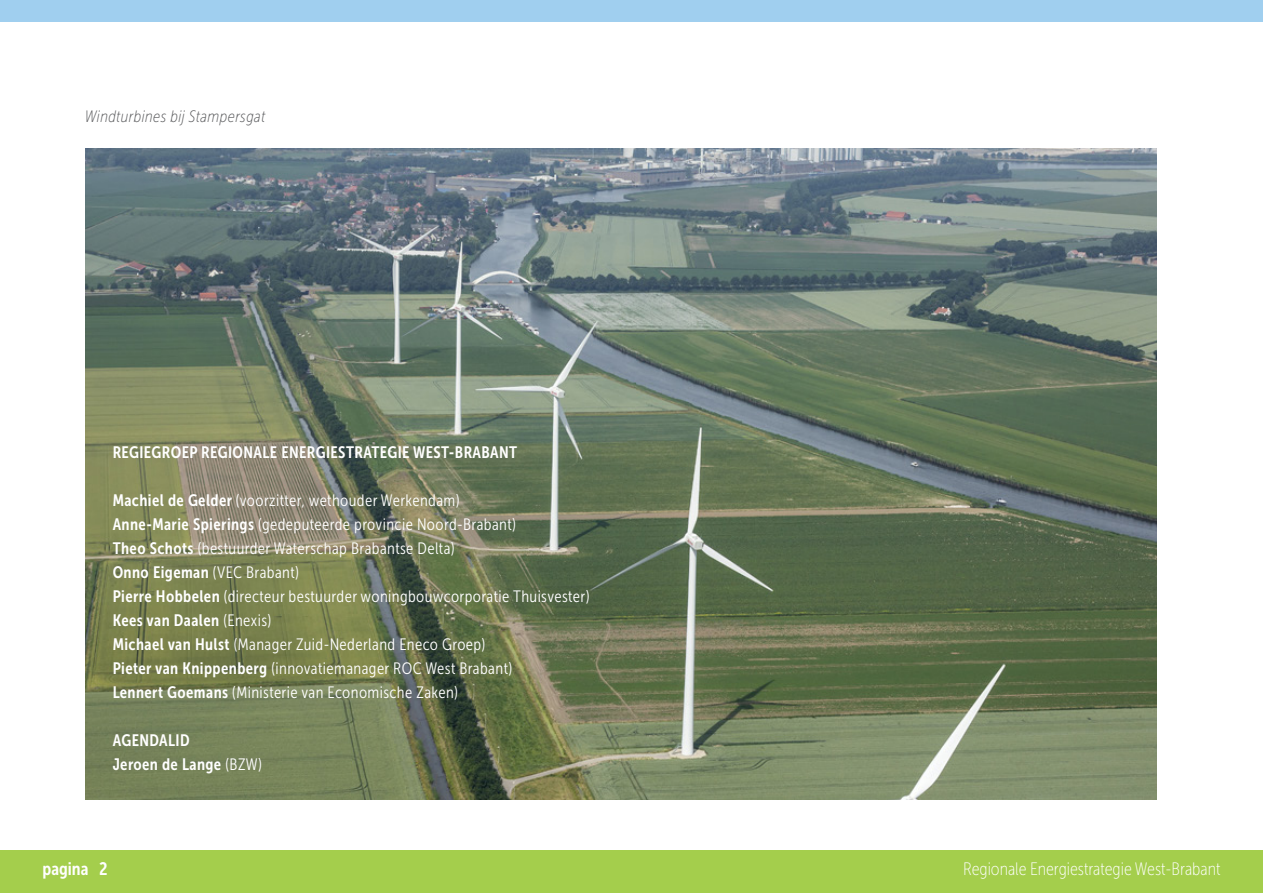
<style>
.page{position:relative;width:1263px;height:893px;background:#fff}
.page>*{position:absolute;margin:0;border:0;box-sizing:border-box;transform-origin:0 0}
.t1{font:18px "Museo Sans Cond 100";color:#fff}
.t2{font:18px "Museo Sans Cond 700";color:#fff}
.t3{font:16.5px/24px "Museo Sans Cond 300";letter-spacing:.025em;color:#fff}
.t4{font:16.5px/24px "Museo Sans Cond 700";letter-spacing:.025em;color:#fff}
.t5{font:italic 16.5px "Museo Sans Cond 100";letter-spacing:.025em;color:#57585a}
.s1{font-family:"Museo Sans Cond 700"}
.s2{font-family:"Museo Sans Cond 300"}
</style>
<div class="page">
<div style="left:0;top:0;width:1263px;height:21px;background:#a0cfef"></div>
<div style="left:0;top:850px;width:1263px;height:43px;background:#a4ce4c"></div>
<img style="left:85px;top:149px;width:1072px;height:650px">
<p class="t5" style="left:85px;top:108px;width:182px">Windturbines bij Stampersgat</p>
<p class="t4" style="left:113px;top:440px;width:406px">REGIEGROEP REGIONALE ENERGIESTRATEGIE WEST-BRABANT</p>
<p class="t3" style="left:113px;top:489px;width:478px"><span class="s1">Machiel de Gelder</span> (voorzitter, wethouder Werkendam)<br><span class="s1">Anne-Marie Spierings</span> (gedeputeerde provincie Noord-Brabant)<br><span class="s1">Theo Schots</span> (bestuurder Waterschap Brabantse Delta)<br><span class="s1">Onno Eigeman</span> (VEC Brabant)<br><span class="s1">Pierre Hobbelen</span> (directeur bestuurder woningbouwcorporatie Thuisvester)</p>
<p class="t4" style="left:113px;top:608px;width:160px">Kees van Daalen <span class="s2">(Enexis)</span></p>
<p class="t3" style="left:113px;top:633px;width:401px"><span class="s1">Michael van Hulst</span> (Manager Zuid-Nederland Eneco Groep)<br><span class="s1">Pieter van Knippenberg</span> (innovatiemanager ROC West Brabant)<br><span class="s1">Lennert Goemans</span> (Ministerie van Economische Zaken)</p>
<p class="t4" style="left:113px;top:728px;width:151px">AGENDALID<br>Jeroen de Lange <span class="s2">(BZW)</span></p>
<p class="t2" style="left:43px;top:858px;width:67px">pagina 2</p>
<p class="t1" style="left:963px;top:859px;width:259px">Regionale Energiestrategie West-Brabant</p>
</div>
